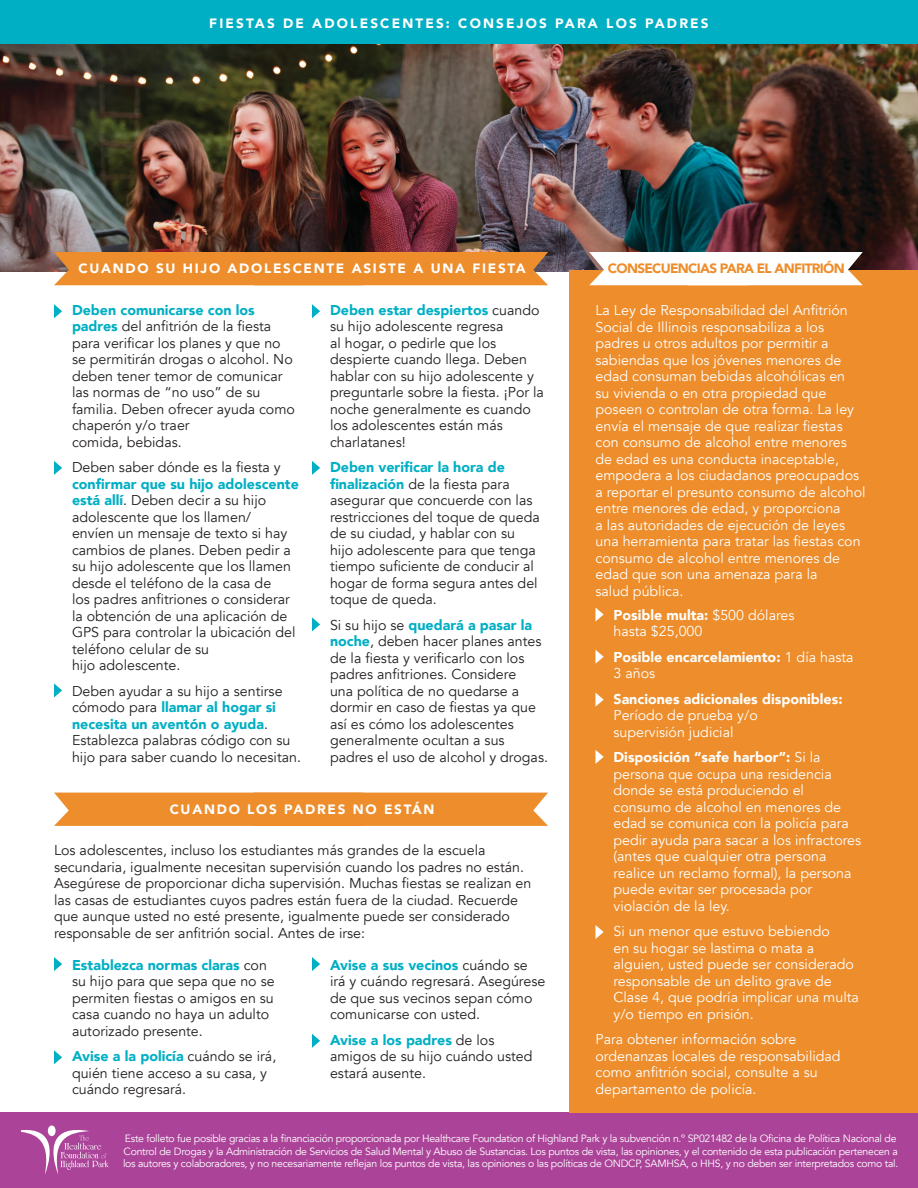
<style>
.page{position:relative;width:918px;height:1188px;background:#fff}
.page>*{position:absolute;margin:0;border:0;box-sizing:border-box;transform-origin:0 0}
.t1{font:14.25px/16.5px "Avenir";color:#231f20}
.t2{font:14.25px/16.5px "Avenir";color:#fff}
.t3{font:900 14.25px/16.5px "Avenir";color:#fff}
.t4{font:900 13.5px "Avenir";letter-spacing:.125em;color:#fff}
.t5{font:900 13.5px "Avenir";letter-spacing:.16em;color:#fff}
.t6{font:900 13.5px "Avenir";letter-spacing:-.05em;color:#ed8d2b}
.t7{font:10.5px/12.6px "Avenir";letter-spacing:-.025em;color:#fff}
.s1{font-weight:900;color:#00afc4}
.s2{font-weight:900}
.s3{font-weight:400}
</style>
<div class="page">
<img style="left:0;top:43px;width:918px;height:229px">
<div style="left:0;top:1113px;width:918px;height:75px;background:#ab4499"></div>
<svg style="left:54px;top:304px;width:8px;height:14px"></svg>
<svg style="left:54px;top:957px;width:8px;height:14px"></svg>
<svg style="left:54px;top:1050px;width:8px;height:14px"></svg>
<svg style="left:312px;top:304px;width:8px;height:14px"></svg>
<svg style="left:312px;top:957px;width:8px;height:14px"></svg>
<svg style="left:312px;top:1034px;width:8px;height:14px"></svg>
<svg style="left:54px;top:683px;width:8px;height:14px"></svg>
<svg style="left:312px;top:617px;width:8px;height:14px"></svg>
<svg style="left:54px;top:461px;width:8px;height:14px"></svg>
<svg style="left:312px;top:461px;width:8px;height:14px"></svg>
<svg style="left:21px;top:1125px;width:88px;height:49px"></svg>
<div style="left:0;top:0;width:918px;height:43px;background:#00afc4"></div>
<div style="left:570px;top:271px;width:348px;height:842px;background:#ed8d2b"></div>
<div style="left:54px;top:252px;width:494px;height:33px;background:#ed8d2b"></div>
<svg style="left:589px;top:252px;width:274px;height:33px"></svg>
<div style="left:54px;top:793px;width:494px;height:33px;background:#ed8d2b"></div>
<svg style="left:596px;top:650px;width:8px;height:14px"></svg>
<svg style="left:596px;top:750px;width:8px;height:14px"></svg>
<svg style="left:596px;top:925px;width:8px;height:14px"></svg>
<svg style="left:596px;top:608px;width:8px;height:13px"></svg>
<svg style="left:596px;top:693px;width:8px;height:13px"></svg>
<p class="t5" style="left:209px;top:11px;width:501px">FIESTAS DE ADOLESCENTES: CONSEJOS PARA LOS PADRES</p>
<p class="t4" style="left:79px;top:257px;width:449px">CUANDO SU HIJO ADOLESCENTE ASISTE A UNA FIESTA</p>
<p class="t6" style="left:608px;top:257px;width:238px">CONSECUENCIAS PARA EL ANFITRIÓN</p>
<p class="t1" style="left:72px;top:302px;width:225px"><span class="s1">Deben comunicarse con los padres</span> del anfitrión de la fiesta para verificar los planes y que no se permitirán drogas o alcohol. No deben tener temor de comunicar las normas de “no uso” de su familia. Deben ofrecer ayuda como chaperón y/o traer<br>comida, bebidas.</p>
<p class="t1" style="left:72px;top:459px;width:228px">Deben saber dónde es la fiesta y <span class="s1">confirmar que su hijo adolescente está allí</span>. Deben decir a su hijo adolescente que los llamen/<br>envíen un mensaje de texto si hay cambios de planes. Deben pedir a su hijo adolescente que los llamen desde el teléfono de la casa de<br>los padres anfitriones o considerar la obtención de una aplicación de<br>GPS para controlar la ubicación del teléfono celular de su<br>hijo adolescente.</p>
<p class="t1" style="left:72px;top:683px;width:231px">Deben ayudar a su hijo a sentirse cómodo para <span class="s1">llamar al hogar si necesita un aventón o ayuda</span>.<br>Establezca palabras código con su hijo para saber cuando lo necesitan.</p>
<p class="t1" style="left:330px;top:302px;width:215px"><span class="s1">Deben estar despiertos</span> cuando su hijo adolescente regresa<br>al hogar, o pedirle que los despierte cuando llega. Deben hablar con su hijo adolescente y preguntarle sobre la fiesta. ¡Por la noche generalmente es cuando los adolescentes están más charlatanes!</p>
<p class="t1" style="left:330px;top:459px;width:211px"><span class="s1">Deben verificar la hora de finalización</span> de la fiesta para asegurar que concuerde con las restricciones del toque de queda de su ciudad, y hablar con su hijo adolescente para que tenga tiempo suficiente de conducir al hogar de forma segura antes del toque de queda.</p>
<p class="t1" style="left:330px;top:617px;width:220px">Si su hijo se <span class="s1">quedará a pasar la noche</span>, deben hacer planes antes de la fiesta y verificarlo con los padres anfitriones. Considere<br>una política de no quedarse a dormir en caso de fiestas ya que así es cómo los adolescentes generalmente ocultan a sus padres el uso de alcohol y drogas.</p>
<p class="t4" style="left:170px;top:798px;width:266px">CUANDO LOS PADRES NO ESTÁN</p>
<p class="t1" style="left:54px;top:842px;width:479px">Los adolescentes, incluso los estudiantes más grandes de la escuela secundaria, igualmente necesitan supervisión cuando los padres no están.<br>Asegúrese de proporcionar dicha supervisión. Muchas fiestas se realizan en las casas de estudiantes cuyos padres están fuera de la ciudad. Recuerde que aunque usted no esté presente, igualmente puede ser considerado responsable de ser anfitrión social. Antes de irse:</p>
<p class="t1" style="left:72px;top:957px;width:204px"><span class="s1">Establezca normas claras</span> con su hijo para que sepa que no se permiten fiestas o amigos en su casa cuando no haya un adulto autorizado presente.</p>
<p class="t1" style="left:72px;top:1048px;width:206px"><span class="s1">Avise a la policía</span> cuándo se irá, quién tiene acceso a su casa, y cuándo regresará.</p>
<p class="t1" style="left:330px;top:957px;width:217px"><span class="s1">Avise a sus vecinos</span> cuándo se irá y cuándo regresará. Asegúrese de que sus vecinos sepan cómo comunicarse con usted.</p>
<p class="t1" style="left:330px;top:1032px;width:204px"><span class="s1">Avise a los padres</span> de los amigos de su hijo cuándo usted estará ausente.</p>
<p class="t2" style="left:596px;top:302px;width:272px">La Ley de Responsabilidad del Anfitrión Social de Illinois responsabiliza a los padres u otros adultos por permitir a sabiendas que los jóvenes menores de edad consuman bebidas alcohólicas en<br>su vivienda o en otra propiedad que poseen o controlan de otra forma. La ley envía el mensaje de que realizar fiestas con consumo de alcohol entre menores de edad es una conducta inaceptable, empodera a los ciudadanos preocupados a reportar el presunto consumo de alcohol entre menores de edad, y proporciona<br>a las autoridades de ejecución de leyes una herramienta para tratar las fiestas con consumo de alcohol entre menores de edad que son una amenaza para la<br>salud pública.</p>
<p class="t2" style="left:614px;top:607px;width:183px"><span class="s2">Posible multa:</span> $500 dólares hasta $25,000</p>
<p class="t3" style="left:614px;top:648px;width:242px">Posible encarcelamiento: <span class="s3">1 día hasta<br>3 años</span></p>
<p class="t2" style="left:614px;top:691px;width:231px"><span class="s2">Sanciones adicionales disponibles:<br></span>Período de prueba y/o<br>supervisión judicial</p>
<p class="t2" style="left:614px;top:750px;width:249px"><span class="s2">Disposición “safe harbor”:</span> Si la persona que ocupa una residencia donde se está produciendo el consumo de alcohol en menores de edad se comunica con la policía para pedir ayuda para sacar a los infractores (antes que cualquier otra persona realice un reclamo formal), la persona puede evitar ser procesada por violación de la ley.</p>
<p class="t2" style="left:614px;top:924px;width:247px">Si un menor que estuvo bebiendo<br>en su hogar se lastima o mata a alguien, usted puede ser considerado responsable de un delito grave de<br>Clase 4, que podría implicar una multa y/o tiempo en prisión.</p>
<p class="t2" style="left:596px;top:1032px;width:247px">Para obtener información sobre ordenanzas locales de responsabilidad como anfitrión social, consulte a su departamento de policía.</p>
<p class="t7" style="left:123px;top:1132px;width:777px">Este folleto fue posible gracias a la financiación proporcionada por Healthcare Foundation of Highland Park y la subvención n.º SP021482 de la Oficina de Política Nacional de<br>Control de Drogas y la Administración de Servicios de Salud Mental y Abuso de Sustancias. Los puntos de vista, las opiniones, y el contenido de esta publicación pertenecen a los autores y colaboradores, y no necesariamente reflejan los puntos de vista, las opiniones o las políticas de ONDCP, SAMHSA, o HHS, y no deben ser interpretados como tal.</p>
</div>
